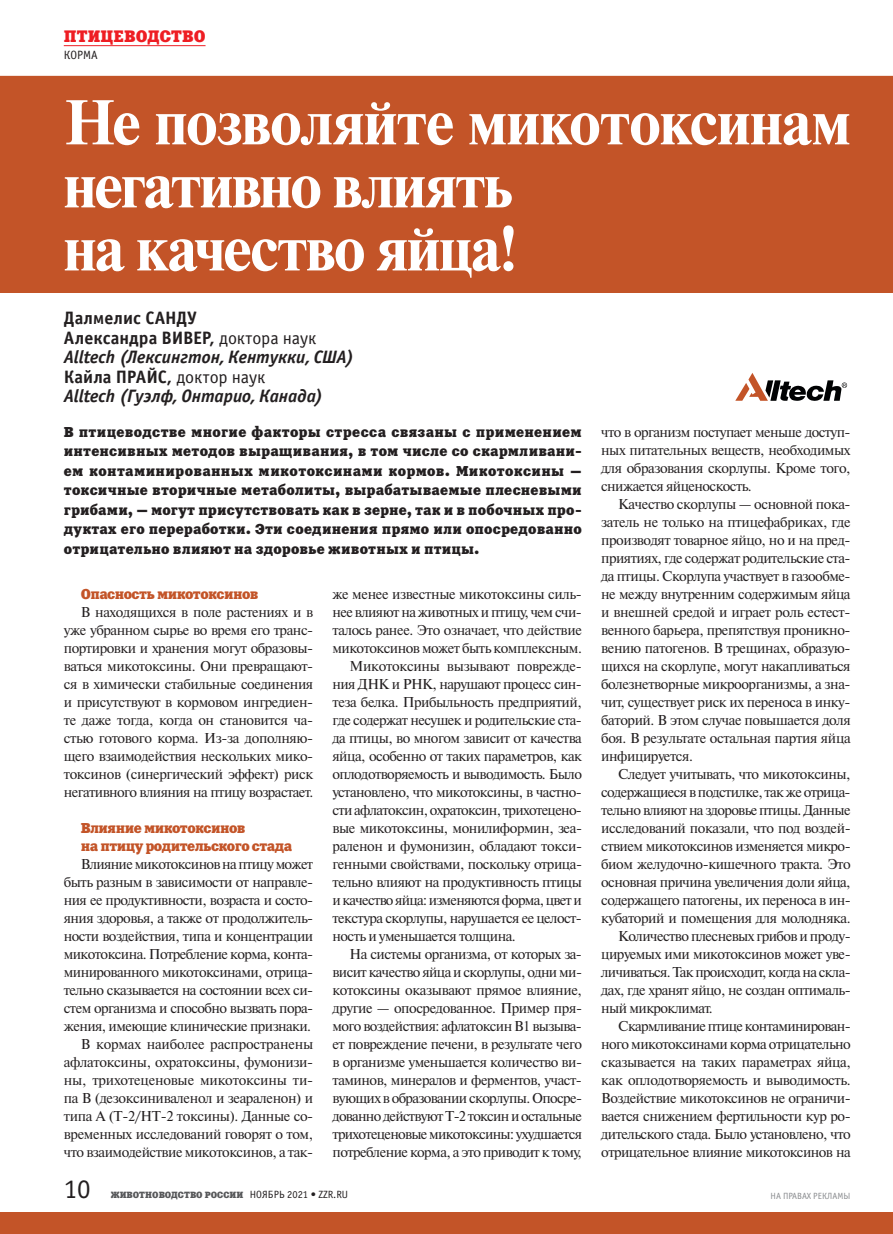
<style>
.page{position:relative;width:893px;height:1234px;background:#fff}
.page>*{position:absolute;margin:0;border:0;box-sizing:border-box;transform-origin:0 0}
.t1{font:700 63px/63px "Newton C";letter-spacing:-.015em;color:#fff}
.t2{font:27px "Officina Sans C";color:#231f20}
.t3{font:italic 700 18px/19.5px "Officina Sans C";letter-spacing:-.01em;color:#231f20}
.t4{font:16.5px "Xenia C";letter-spacing:.01em;color:#ee1d23}
.t5{font:14.25px/18px "Newton C";letter-spacing:-.035em;color:#231f20;text-align:justify}
.t6{font:14.25px/19.5px "Xenia C";letter-spacing:.01em;color:#231f20;text-align:justify}
.t7{font:14.25px/18px "Xenia C";letter-spacing:-.04em;color:#c35428}
.t8{font:14.25px "Newton C";letter-spacing:-.015em;color:#231f20}
.t9{font:12px "Officina Sans C";color:#231f20}
.t10{font:9px "Xenia C";color:#57585a}
.t11{font:9px "Officina Sans C";color:#8a8c8f}
.s1{font-style:normal}
.s2{font-weight:400;font-style:normal}
.s3{font-family:"Officina Sans C";font-size:10.5px;color:#231f20}
</style>
<div class="page">
<hr style="left:64px;top:45px;width:142px;height:1px;background:#ee1d23">
<div style="left:0;top:77px;width:893px;height:216px;background:#c35428"></div>
<div style="left:0;top:1212px;width:893px;height:21px;background:#c35428"></div>
<svg style="left:735px;top:373px;width:112px;height:28px"></svg>
<hr style="left:0;top:76px;width:893px;height:1px;background:#c35428">
<p class="t4" style="left:64px;top:26px;width:143px">ПТИЦЕВОДСТВО</p>
<p class="t9" style="left:64px;top:48px;width:36px">КОРМА</p>
<h1 class="t1" style="left:64px;top:91px;width:788px">Не позволяйте микотоксинам негативно влиять<br>на качество яйца!</h1>
<p class="t3" style="left:64px;top:308px;width:292px"><span class="s1">Далмелис САНДУ<br>Александра ВИВЕР,</span> <span class="s2">доктора наук<br></span>Alltech (Лексингтон, Кентукки, США)<br><span class="s1">Кайла ПРАЙС,</span> <span class="s2">доктор наук<br></span>Alltech (Гуэлф, Онтарио, Канада)</p>
<p class="t6" style="left:64px;top:422px;width:520px">В птицеводстве многие факторы стресса связаны с применением интенсивных методов выращивания, в том числе со скармливани&shy;ем контаминированных микотоксинами кормов. Микотоксины — токсичные вторичные метаболиты, вырабатываемые плесневыми грибами, — могут присутствовать как в зерне, так и в побочных про&shy;дуктах его переработки. Эти соединения прямо или опосредованно отрицательно влияют на здоровье животных и птицы.</p>
<p class="t7" style="left:81px;top:585px;width:179px">Опасность микотоксинов</p>
<p class="t5" style="left:64px;top:603px;width:251px;text-align:left;text-indent:17px">В находящихся в поле растениях и в уже убранном сырье во время его транс&shy;портировки и хранения могут образовы‑ ваться микотоксины. Они превращают‑ ся в химически стабильные соединения и присутствуют в кормовом ингредиен‑ те даже тогда, когда он становится ча‑ стью готового корма. Из-за дополняю‑ щего взаимодействия нескольких мико‑ токсинов (синергический эффект) риск негативного влияния на птицу возрастает.</p>
<p class="t7" style="left:81px;top:819px;width:213px">Влияние микотоксинов<br>на птицу родительского стада</p>
<p class="t5" style="left:64px;top:855px;width:251px;text-align:right">Влияние микотоксинов на птицу может быть разным в зависимости от направле‑ ния ее продуктивности, возраста и состо‑ яния здоровья, а также от продолжитель‑ ности воздействия, типа и концентрации микотоксина. Потребление корма, конта‑ минированного микотоксинами, отрица‑ тельно сказывается на состоянии всех си‑ стем организма и способно вызвать пора‑ жения, имеющие клинические признаки.<br>В кормах наиболее распространены афлатоксины, охратоксины, фумонизи‑ ны, трихотеценовые микотоксины ти‑ па B (дезоксиниваленол и зеараленон) и типа A (T-2/HT-2 токсины). Данные со‑ временных исследований говорят о том, что взаимодействие микотоксинов, а так‑</p>
<p class="t5" style="left:332px;top:585px;width:251px">же менее известные микотоксины силь‑</p>
<p class="t5" style="left:332px;top:603px;width:251px">нее влияют на животных и птицу, чем счи‑</p>
<p class="t5" style="left:332px;top:621px;width:251px">талось ранее. Это означает, что действие</p>
<p class="t5" style="left:332px;top:639px;width:251px">микотоксинов может быть комплексным.</p>
<p class="t8" style="left:349px;top:658px;width:234px">Микотоксины вызывают поврежде‑</p>
<p class="t5" style="left:332px;top:675px;width:251px">ния ДНК и РНК, нарушают процесс син‑</p>
<p class="t5" style="left:332px;top:693px;width:251px">теза белка. Прибыльность предприятий,</p>
<p class="t5" style="left:332px;top:711px;width:251px">где содержат несушек и родительские ста‑</p>
<p class="t5" style="left:332px;top:729px;width:251px">да птицы, во многом зависит от качества</p>
<p class="t5" style="left:332px;top:747px;width:251px">яйца, особенно от таких параметров, как</p>
<p class="t5" style="left:332px;top:765px;width:251px">оплодотворяемость и выводимость. Было</p>
<p class="t5" style="left:332px;top:783px;width:251px">установлено, что микотоксины, в частно‑</p>
<p class="t5" style="left:332px;top:801px;width:251px">сти афлатоксин, охратоксин, трихотецено‑</p>
<p class="t5" style="left:332px;top:819px;width:249px">вые микотоксины, монилиформин, зеа-</p>
<p class="t5" style="left:333px;top:837px;width:251px">раленон и фумонизин, обладают токси‑</p>
<p class="t5" style="left:333px;top:855px;width:251px">генными свойствами, поскольку отрица‑</p>
<p class="t5" style="left:332px;top:873px;width:251px">тельно влияют на продуктивность птицы</p>
<p class="t5" style="left:332px;top:891px;width:251px">и качество яйца: изменяются форма, цвет и</p>
<p class="t5" style="left:333px;top:909px;width:251px">текстура скорлупы, нарушается ее целост‑</p>
<p class="t5" style="left:332px;top:927px;width:185px">ность и уменьшается толщина.</p>
<p class="t5" style="left:350px;top:945px;width:234px">На системы организма, от которых за‑</p>
<p class="t5" style="left:332px;top:963px;width:251px">висит качество яйца и скорлупы, одни ми‑</p>
<p class="t5" style="left:332px;top:981px;width:251px">котоксины оказывают прямое влияние,</p>
<p class="t5" style="left:333px;top:999px;width:251px">другие — опосредованное. Пример пря‑</p>
<p class="t5" style="left:333px;top:1017px;width:251px">мого воздействия: афлатоксин B1 вызыва‑</p>
<p class="t5" style="left:333px;top:1035px;width:251px">ет повреждение печени, в результате чего</p>
<p class="t5" style="left:332px;top:1053px;width:251px">в организме уменьшается количество ви‑</p>
<p class="t5" style="left:333px;top:1071px;width:251px">таминов, минералов и ферментов, участ‑</p>
<p class="t5" style="left:333px;top:1089px;width:251px">вующих в образовании скорлупы. Опосре‑</p>
<p class="t5" style="left:333px;top:1107px;width:251px">дованно действуют Т-2 токсин и остальные</p>
<p class="t5" style="left:333px;top:1125px;width:251px">трихотеценовые микотоксины: ухудшается</p>
<p class="t5" style="left:333px;top:1143px;width:251px">потребление корма, а это приводит к тому,</p>
<h2 class="t2" style="left:64px;top:1174px;width:28px">10</h2>
<p class="t10" style="left:111px;top:1188px;width:239px">ЖИВОТНОВОДСТВО РОССИИ <span class="s3">НОЯБРЬ 2021 • ZZR.RU</span></p>
<p class="t5" style="left:601px;top:423px;width:251px">что в организм поступает меньше доступ‑ ных питательных веществ, необходимых для образования скорлупы. Кроме того, снижается яйценоскость.</p>
<p class="t5" style="left:601px;top:495px;width:251px;text-indent:17px">Качество скорлупы — основной пока‑ затель не только на птицефабриках, где производят товарное яйцо, но и на пред‑ приятиях, где содержат родительские ста‑ да птицы. Скорлупа участвует в газообме‑ не между внутренним содержимым яйца и внешней средой и играет роль естест‑ венного барьера, препятствуя проникно‑ вению патогенов. В трещинах, образую‑ щихся на скорлупе, могут накапливаться болезнетворные микроорганизмы, а зна‑ чит, существует риск их переноса в инку‑ баторий. В этом случае повышается доля боя. В результате остальная партия яйца инфицируется.</p>
<p class="t5" style="left:618px;top:765px;width:234px">Следует учитывать, что микотоксины,</p>
<p class="t5" style="left:601px;top:783px;width:251px">содержащиеся в подстилке, так же отрица‑</p>
<p class="t5" style="left:601px;top:801px;width:251px">тельно влияют на здоровье птицы. Данные</p>
<p class="t5" style="left:601px;top:819px;width:249px">исследований показали, что под воздей-</p>
<p class="t5" style="left:601px;top:837px;width:251px">ствием микотоксинов изменяется микро‑</p>
<p class="t5" style="left:601px;top:855px;width:251px">биом желудочно-кишечного тракта. Это</p>
<p class="t5" style="left:601px;top:873px;width:251px">основная причина увеличения доли яйца,</p>
<p class="t5" style="left:601px;top:891px;width:251px">содержащего патогены, их переноса в ин‑</p>
<p class="t5" style="left:601px;top:909px;width:251px">кубаторий и помещения для молодняка.</p>
<p class="t5" style="left:618px;top:927px;width:234px">Количество плесневых грибов и проду‑</p>
<p class="t5" style="left:601px;top:945px;width:251px">цируемых ими микотоксинов может уве‑</p>
<p class="t5" style="left:601px;top:963px;width:251px">личиваться. Так происходит, когда на скла‑</p>
<p class="t5" style="left:601px;top:981px;width:251px">дах, где хранят яйцо, не создан оптималь‑</p>
<p class="t5" style="left:601px;top:999px;width:113px">ный микроклимат.</p>
<p class="t5" style="left:618px;top:1017px;width:234px">Скармливание птице контаминирован‑</p>
<p class="t5" style="left:601px;top:1034px;width:251px">ного микотоксинами корма отрицательно</p>
<p class="t5" style="left:601px;top:1052px;width:251px">сказывается на таких параметрах яйца,</p>
<p class="t5" style="left:601px;top:1070px;width:251px">как оплодотворяемость и выводимость.</p>
<p class="t5" style="left:601px;top:1088px;width:251px">Воздействие микотоксинов не ограничи‑</p>
<p class="t5" style="left:601px;top:1106px;width:251px">вается снижением фертильности кур ро‑</p>
<p class="t5" style="left:601px;top:1124px;width:251px">дительского стада. Было установлено, что</p>
<p class="t5" style="left:601px;top:1142px;width:251px">отрицательное влияние микотоксинов на</p>
<p class="t11" style="left:770px;top:1190px;width:81px">НА ПРАВАХ РЕКЛАМЫ</p>
</div>
